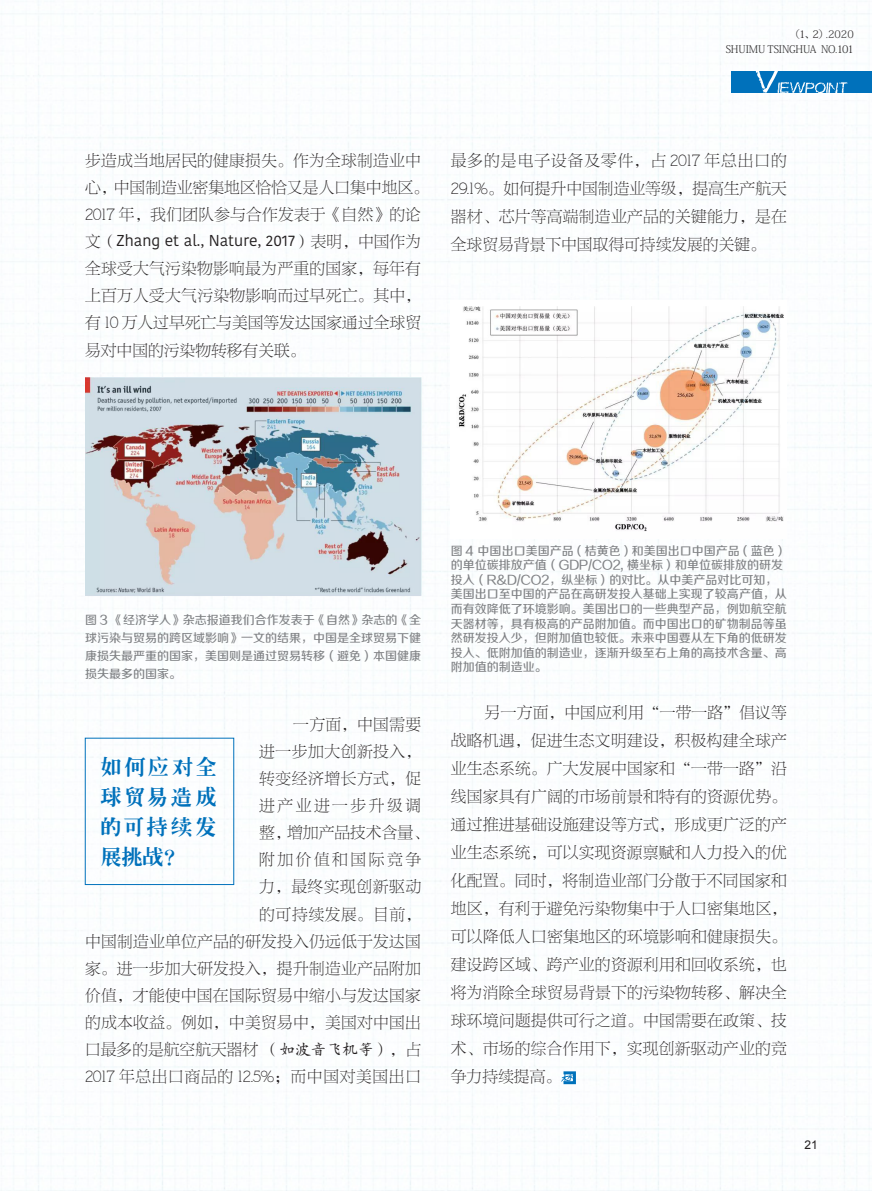
<style>
.page{position:relative;width:872px;height:1191px;background:#fff}
.page>*{position:absolute;margin:0;border:0;box-sizing:border-box;transform-origin:0 0}
.正文标题兰{font:21px/30px "CT Lao Song SJ";letter-spacing:.12em;color:#0071bb;text-align:justify}
.正文字体{font:15.75px/28px "FZNBSJW GB1 0";letter-spacing:.015em;color:#231f20;text-align:justify}
.正文字体-2{font:15.75px "FZNBSJW GB1 0";letter-spacing:.04em;color:#231f20}
.正文字体-3{font:15.75px "FZNBSJW GB1 0";letter-spacing:.035em;color:#231f20}
.正文字体-4{font:15.75px "FZNBSJW GB1 0";letter-spacing:.16em;color:#231f20}
.图注{font:12px/14.5px "FZZZHUNHJW GB1 0";color:#808285;text-align:justify}
.t1{font:12px "Arial";color:#231f20}
.t2{font:10.5px/15px "Adobe Fangsong Std";letter-spacing:-.005em;color:#312f30;text-align:right}
.s1{color:#231f20}
.s2{font-family:"Kohinoor Bangla"}
.s3{font-family:"H Yc 1 gj"}
</style>
<div class="page">
<img style="left:0;top:0;width:872px;height:1191px">
<svg style="left:731px;top:70px;width:141px;height:23px;background:#2786c5"></svg>
<div style="left:562px;top:1071px;width:14px;height:13px;border:3px solid #0071bb"></div>
<svg style="left:561px;top:1073px;width:13px;height:10px"></svg>
<img style="left:85px;top:378px;width:336px;height:217px">
<img style="left:451px;top:300px;width:336px;height:238px">
<p class="t2" style="left:726px;top:26px;width:129px">（<span class="s1">1、2</span>）.2020<br>SHUIMU TSINGHUA NO.<span class="s1">101</span></p>
<p class="正文字体" style="left:85px;top:147px;width:345px;line-height:26.8px;text-align:left">步造成当地居民的健康损失。作为全球制造业中心，中国制造业密集地区恰恰又是人口集中地区。<br>2017 年，我们团队参与合作发表于《自然》的论文（<span class="s2">Zhang et al., Nature, 2017</span>）表明，中国作为</p>
<p class="正文字体" style="left:85px;top:256px;width:337px;line-height:27.2px">全球受大气污染物影响最为严重的国家，每年有上百万人受大气污染物影响而过早死亡。其中，有 10 万人过早死亡与美国等发达国家通过全球贸易对中国的污染物转移有关联。</p>
<p class="正文字体" style="left:451px;top:147px;width:337px">最多的是电子设备及零件，占 2017 年总出口的29.1%。如何提升中国制造业等级，提高生产航天器材、芯片等高端制造业产品的关键能力，是在全球贸易背景下中国取得可持续发展的关键。</p>
<p class="图注" style="left:85px;top:611px;width:337px;line-height:18.1px">图 3 《经济学人》杂志报道我们合作发表于《自然》杂志的《全球污染与贸易的跨区域影响》一文的结果，中国是全球贸易下健康损失最严重的国家，美国则是通过贸易转移（避免）本国健康损失最多的国家。</p>
<p class="正文字体" style="left:293px;top:710px;width:129px">一方面，中国需要</p>
<p class="正文字体-3" style="left:259px;top:743px;width:163px">进一步加大创新投入，</p>
<p class="正文字体-3" style="left:259px;top:770px;width:163px">转变经济增长方式，促</p>
<p class="正文字体-4" style="left:259px;top:797px;width:163px">进产业进一步升级调</p>
<p class="正文字体" style="left:259px;top:819px;width:171px">整，增加产品技术含量、</p>
<p class="正文字体-4" style="left:259px;top:851px;width:163px">附加价值和国际竞争</p>
<p class="正文字体-3" style="left:259px;top:879px;width:163px">力，最终实现创新驱动</p>
<p class="正文字体-2" style="left:259px;top:906px;width:163px">的可持续发展。目前，</p>
<p class="正文字体" style="left:85px;top:927px;width:337px">中国制造业单位产品的研发投入仍远低于发达国</p>
<p class="正文字体" style="left:85px;top:955px;width:337px">家。进一步加大研发投入，提升制造业产品附加</p>
<p class="正文字体" style="left:85px;top:982px;width:337px">价值，才能使中国在国际贸易中缩小与发达国家</p>
<p class="正文字体" style="left:85px;top:1009px;width:337px">的成本收益。例如，中美贸易中，美国对中国出</p>
<p class="正文字体" style="left:85px;top:1036px;width:337px">口最多的是航空航天器材 （<span class="s3">如波音飞机等</span>），占</p>
<p class="正文字体-2" style="left:85px;top:1068px;width:337px">2017 年总出口商品的 12.5%；而中国对美国出口</p>
<p class="正文标题兰" style="left:100px;top:752px;width:117px">如何应对全球贸易造成的可持续发展挑战？</p>
<p class="图注" style="left:451px;top:544px;width:337px;text-align:left">图 4 中国出口美国产品（桔黄色）和美国出口中国产品（蓝色）的单位碳排放产值（GDP/CO2, 横坐标）和单位碳排放的研发投入（R&amp;D/CO2，纵坐标）的对比。从中美产品对比可知，美国出口至中国的产品在高研发投入基础上实现了较高产值，从而有效降低了环境影响。美国出口的一些典型产品，例如航空航天器材等，具有极高的产品附加值。而中国出口的矿物制品等虽然研发投入少，但附加值也较低。未来中国要从左下角的低研发投入、低附加值的制造业，逐渐升级至右上角的高技术含量、高附加值的制造业。</p>
<p class="正文字体" style="left:451px;top:699px;width:337px;text-indent:34px">另一方面，中国应利用“一带一路”倡议等战略机遇，促进生态文明建设，积极构建全球产业生态系统。广大发展中国家和“一带一路”沿线国家具有广阔的市场前景和特有的资源优势。通过推进基础设施建设等方式，形成更广泛的产业生态系统，可以实现资源禀赋和人力投入的优化配置。同时，将制造业部门分散于不同国家和地区，有利于避免污染物集中于人口密集地区，可以降低人口密集地区的环境影响和健康损失。建设跨区域、跨产业的资源利用和回收系统，也将为消除全球贸易背景下的污染物转移、解决全球环境问题提供可行之道。中国需要在政策、技术、市场的综合作用下，实现创新驱动产业的竞争力持续提高。</p>
<p class="t1" style="left:804px;top:1137px;width:15px">21</p>
</div>
